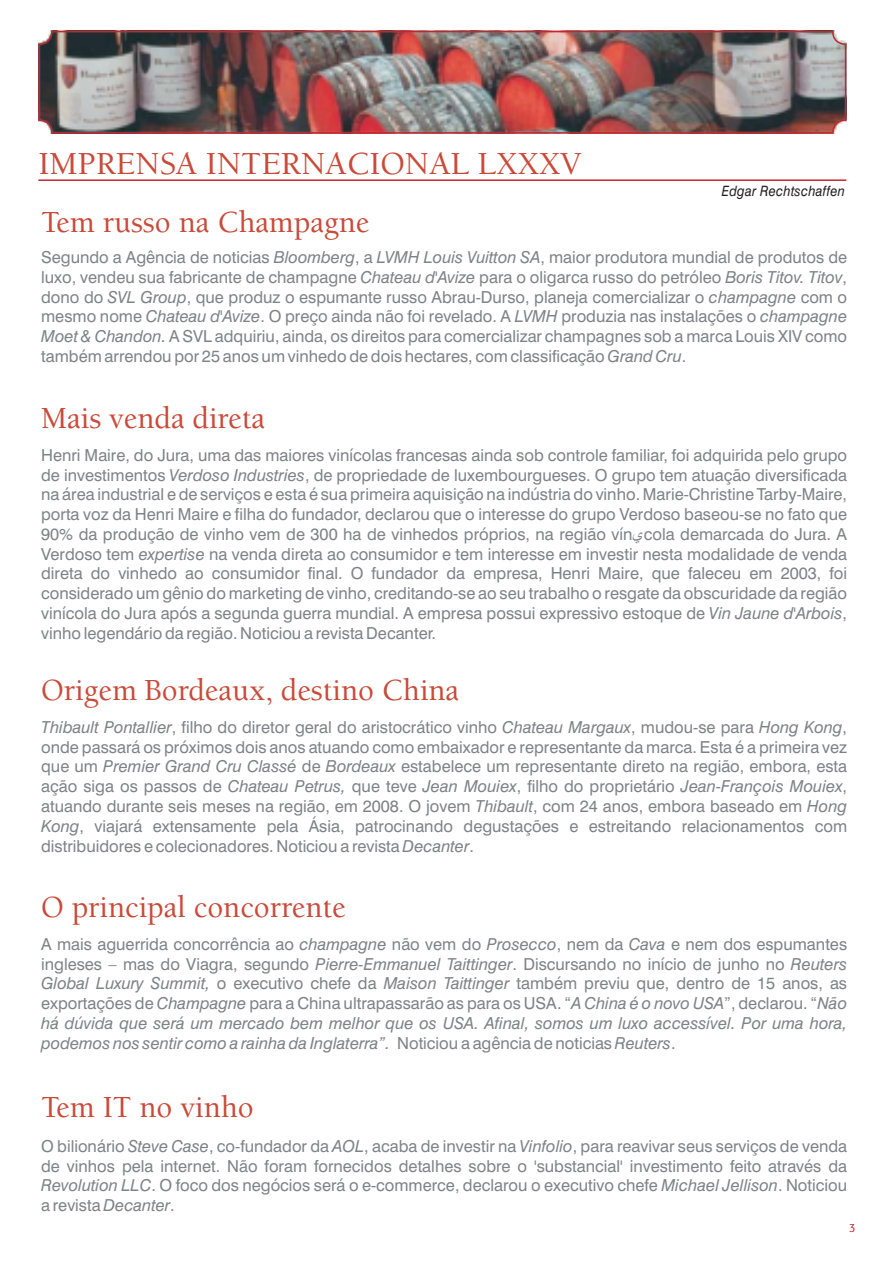
<style>
.page{position:relative;width:893px;height:1263px;background:#fff}
.page>*{position:absolute;margin:0;border:0;box-sizing:border-box;transform-origin:0 0}
.t1{font:500 33px "Berkeley LT";color:#ca4a39}
.t2{font:500 31.5px "Berkeley LT";color:#ca4a39}
.t3{font:16.5px/19.8px "Swiss 721 BT";color:#808285;text-align:justify}
.t4{font:italic 14.25px "Swiss 721 BT";letter-spacing:.02em;color:#231f20;scale:.9 1}
.t5{font:12px "Baar Sophia";color:#c2262f;scale:.95 1}
.s1{font-style:italic}
.s2{font-family:"Times New Roman"}
</style>
<div class="page">
<img style="left:41px;top:34px;width:802px;height:97px">
<div style="left:38px;top:31px;width:808px;height:103px;border:2px solid #c2262f;border-radius:13px"></div>
<hr style="left:38px;top:179px;width:808px;height:2px;background:#c2262f">
<h1 class="t1" style="left:38px;top:150px;width:545px">IMPRENSA INTERNACIONAL LXXXV</h1>
<p class="t4" style="left:722px;top:185px;width:138px">Edgar Rechtschaffen</p>
<h2 class="t2" style="left:41px;top:210px;width:330px">Tem russo na Champagne</h2>
<p class="t3" style="left:41px;top:249px;width:807px">Segundo a Agência de noticias <span class="s1">Bloomberg</span>, a <span class="s1">LVMH Louis Vuitton SA</span>, maior produtora mundial de produtos de luxo, vendeu sua fabricante de champagne <span class="s1">Chateau d'Avize</span> para o oligarca russo do petróleo <span class="s1">Boris Titov. Titov</span>, dono do <span class="s1">SVL Group</span>, que produz o espumante russo Abrau-Durso, planeja comercializar o <span class="s1">champagne</span> com o mesmo nome <span class="s1">Chateau d'Avize</span>. O preço ainda não foi revelado. A <span class="s1">LVMH</span> produzia nas instalações o <span class="s1">champagne Moet &amp; Chandon.</span> A SVL adquiriu, ainda, os direitos para comercializar champagnes sob a marca Louis XIV como também arrendou por 25 anos um vinhedo de dois hectares, com classificação <span class="s1">Grand Cru</span>.</p>
<h2 class="t2" style="left:41px;top:405px;width:226px">Mais venda direta</h2>
<p class="t3" style="left:41px;top:446px;width:807px">Henri Maire, do Jura, uma das maiores vinícolas francesas ainda sob controle familiar, foi adquirida pelo grupo de investimentos <span class="s1">Verdoso Industries</span>, de propriedade de luxembourgueses. O grupo tem atuação diversificada na área industrial e de serviços e esta é sua primeira aquisição na indústria do vinho. Marie-Christine Tarby-Maire, porta voz da Henri Maire e filha do fundador, declarou que o interesse do grupo Verdoso baseou-se no fato que 90% da produção de vinho vem de 300 ha de vinhedos próprios, na região vín<span class="s2">í</span>cola demarcada do Jura. A Verdoso tem <span class="s1">expertise</span> na venda direta ao consumidor e tem interesse em investir nesta modalidade de venda direta do vinhedo ao consumidor final. O fundador da empresa, Henri Maire, que faleceu em 2003, foi considerado um gênio do marketing de vinho, creditando-se ao seu trabalho o resgate da obscuridade da região vinícola do Jura após a segunda guerra mundial. A empresa possui expressivo estoque de <span class="s1">Vin Jaune d'Arbois</span>, vinho legendário da região. Noticiou a revista Decanter.</p>
<h2 class="t2" style="left:41px;top:678px;width:420px">Origem Bordeaux, destino China</h2>
<p class="t3" style="left:41px;top:719px;width:807px"><span class="s1">Thibault Pontallier</span>, filho do diretor geral do aristocrático vinho <span class="s1">Chateau Margaux</span>, mudou-se para <span class="s1">Hong Kong</span>, onde passará os próximos dois anos atuando como embaixador e representante da marca. Esta é a primeira vez que um <span class="s1">Premier Grand Cru Classé</span> de <span class="s1">Bordeaux</span> estabelece um representante direto na região, embora, esta ação siga os passos de <span class="s1">Chateau Petrus,</span> que teve <span class="s1">Jean Mouiex</span>, filho do proprietário <span class="s1">Jean-François Mouiex</span>, atuando durante seis meses na região, em 2008. O jovem <span class="s1">Thibault</span>, com 24 anos, embora baseado em <span class="s1">Hong Kong</span>, viajará extensamente pela Ásia, patrocinando degustações e estreitando relacionamentos com distribuidores e colecionadores. Noticiou a revista <span class="s1">Decanter</span>.</p>
<h2 class="t2" style="left:41px;top:894px;width:306px">O principal concorrente</h2>
<p class="t3" style="left:41px;top:935px;width:807px">A mais aguerrida concorrência ao <span class="s1">champagne</span> não vem do <span class="s1">Prosecco</span>, nem da <span class="s1">Cava</span> e nem dos espumantes ingleses – mas do Viagra, segundo <span class="s1">Pierre-Emmanuel Taittinger</span>. Discursando no início de junho no <span class="s1">Reuters Global Luxury Summit,</span> o executivo chefe da <span class="s1">Maison Taittinger</span> também previu que, dentro de 15 anos, as exportações de <span class="s1">Champagne</span> para a China ultrapassarão as para os USA. “<span class="s1">A China é o novo USA</span>”, declarou. “<span class="s1">Não há dúvida que será um mercado bem melhor que os USA. Afinal, somos um luxo accessível. Por uma hora, podemos nos sentir como a rainha da Inglaterra”.</span> Noticiou a agência de noticias <span class="s1">Reuters</span>.</p>
<h2 class="t2" style="left:41px;top:1094px;width:214px">Tem IT no vinho</h2>
<p class="t3" style="left:41px;top:1137px;width:807px">O bilionário <span class="s1">Steve Case</span>, co-fundador da <span class="s1">AOL</span>, acaba de investir na <span class="s1">Vinfolio</span>, para reavivar seus serviços de venda de vinhos pela internet. Não foram fornecidos detalhes sobre o 'substancial' investimento feito através da <span class="s1">Revolution LLC</span>. O foco dos negócios será o e-commerce, declarou o executivo chefe <span class="s1">Michael Jellison</span>. Noticiou a revista <span class="s1">Decanter</span>.</p>
<p class="t5" style="left:849px;top:1221px;width:8px">3</p>
</div>
